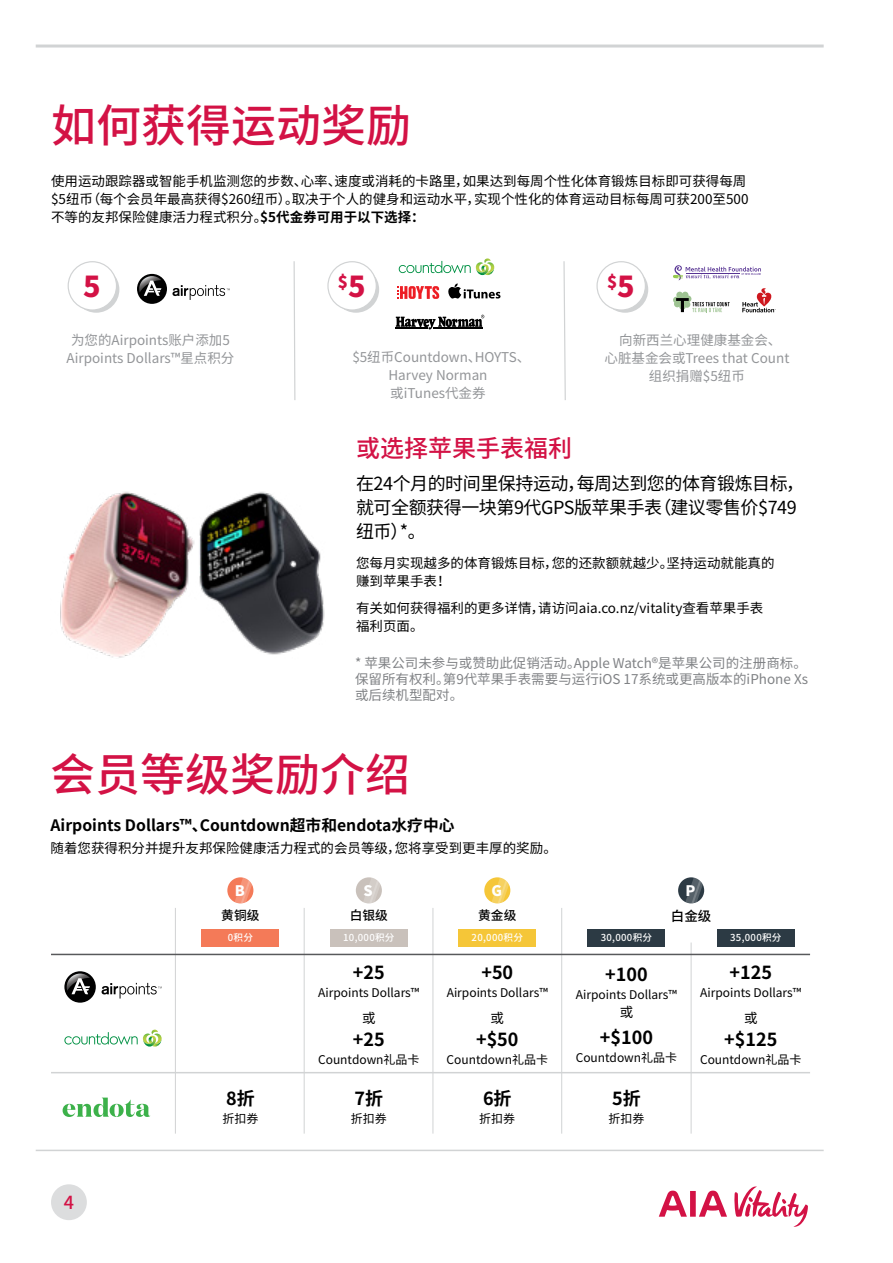
<style>
.page{position:relative;width:893px;height:1263px;background:#fff}
.page>*{position:absolute;margin:0;border:0;box-sizing:border-box;transform-origin:0 0}
.t1{font:500 45px "Noto Sans CJ Ksc";color:#d31245}
.t2{font:900 28.8px "Noto Sans CJ Ksc";color:#d31245}
.t3{font:500 24px "Noto Sans CJ Ksc";color:#d31245}
.t4{font:18px/24px "Noto Sans CJ Ksc";letter-spacing:-.025em;color:#000}
.t5{font:700 18px "Noto Sans CJ Ksc";color:#000}
.t6{font:500 18px "Noto Sans CJ Ksc";color:#d31245}
.t7{font:900 16.8px "Noto Sans CJ Ksc";color:#d31245}
.t8{font:700 15.75px "Noto Sans CJ Ksc";color:#000}
.t9{font:900 14.55px "Noto Sans CJ Ksc";color:#fff}
.t10{font:13.5px/18px "Noto Sans CJ Ksc";color:#000}
.t11{font:13.5px/18px "Noto Sans CJ Ksc";color:#939598;text-align:center}
.t12{font:13.5px/16.2px "Noto Sans CJ Ksc";color:#808285;text-align:justify}
.t13{font:500 13.5px "Noto Sans CJ Ksc";color:#000}
.t14{font:500 12.75px "Noto Sans CJ Ksc";color:#000}
.t15{font:12px "Noto Sans CJ Ksc";color:#000}
.t16{font:500 9.6px "Noto Sans CJ Ksc";letter-spacing:.03em;color:#fff}
.s1{font-weight:700}
.s2{font-size:28.8px}
</style>
<div class="page">
<hr style="left:36px;top:1150px;width:788px;height:1px;background:#d1d3d4">
<div style="left:51px;top:1184px;width:36px;height:36px;background:#dcddde;border-radius:50%"></div>
<svg style="left:659px;top:1186px;width:149px;height:41px"></svg>
<hr style="left:36px;top:45px;width:788px;height:3px;background:#d1d3d4">
<hr style="left:304px;top:908px;width:1px;height:225px;background:#d1d3d4">
<hr style="left:175px;top:908px;width:1px;height:225px;background:#d1d3d4">
<hr style="left:433px;top:908px;width:1px;height:225px;background:#d1d3d4">
<hr style="left:561px;top:908px;width:1px;height:225px;background:#d1d3d4">
<hr style="left:691px;top:942px;width:1px;height:191px;background:#d1d3d4">
<svg style="left:485px;top:877px;width:25px;height:26px"></svg>
<svg style="left:679px;top:877px;width:25px;height:26px"></svg>
<svg style="left:102px;top:983px;width:60px;height:15px"></svg>
<svg style="left:64px;top:971px;width:32px;height:32px"></svg>
<svg style="left:67px;top:973px;width:23px;height:21px"></svg>
<hr style="left:51px;top:954px;width:759px;height:1px;background:#58595b">
<img style="left:60px;top:492px;width:265px;height:166px">
<svg style="left:331px;top:265px;width:50px;height:49px"></svg>
<div style="left:329px;top:263px;width:54px;height:53px;border:4px solid #fff;border-radius:50%"></div>
<div style="left:328px;top:262px;width:48px;height:48px;background:#fff;border-radius:50%"></div>
<div style="left:327px;top:261px;width:50px;height:50px;border:1px solid #d1d3d4;border-radius:50%"></div>
<svg style="left:600px;top:265px;width:50px;height:49px"></svg>
<div style="left:598px;top:263px;width:54px;height:53px;border:4px solid #fff;border-radius:50%"></div>
<div style="left:597px;top:262px;width:48px;height:48px;background:#fff;border-radius:50%"></div>
<div style="left:596px;top:261px;width:50px;height:50px;border:1px solid #d1d3d4;border-radius:50%"></div>
<svg style="left:71px;top:265px;width:50px;height:49px"></svg>
<div style="left:70px;top:263px;width:53px;height:53px;border:4px solid #fff;border-radius:50%"></div>
<div style="left:68px;top:262px;width:49px;height:48px;background:#fff;border-radius:50%"></div>
<div style="left:68px;top:261px;width:49px;height:50px;border:1px solid #d1d3d4;border-radius:50%"></div>
<svg style="left:172px;top:285px;width:58px;height:15px"></svg>
<div style="left:137px;top:274px;width:30px;height:30px;background:#010101;border-radius:50%"></div>
<svg style="left:139px;top:276px;width:22px;height:20px"></svg>
<svg style="left:742px;top:288px;width:34px;height:24px"></svg>
<svg style="left:673px;top:265px;width:88px;height:15px"></svg>
<div style="left:673px;top:297px;width:7px;height:6px;background:#9ec392;border-radius:50%"></div>
<div style="left:674px;top:301px;width:7px;height:6px;background:#9ec392;border-radius:50%"></div>
<svg style="left:676px;top:292px;width:54px;height:20px"></svg>
<svg style="left:293px;top:261px;width:3px;height:139px"></svg>
<svg style="left:563px;top:261px;width:3px;height:139px"></svg>
<div style="left:588px;top:929px;width:77px;height:17px;background:#2c3a44"></div>
<div style="left:717px;top:929px;width:77px;height:17px;background:#2c3a44"></div>
<div style="left:459px;top:929px;width:77px;height:17px;background:#f5c638"></div>
<div style="left:330px;top:929px;width:77px;height:17px;background:#c9c1bb"></div>
<svg style="left:357px;top:877px;width:25px;height:26px"></svg>
<div style="left:202px;top:929px;width:77px;height:17px;background:#f47a58"></div>
<svg style="left:228px;top:877px;width:25px;height:26px"></svg>
<svg style="left:396px;top:315px;width:88px;height:14px"></svg>
<svg style="left:448px;top:283px;width:52px;height:15px"></svg>
<svg style="left:397px;top:286px;width:42px;height:13px"></svg>
<svg style="left:399px;top:258px;width:95px;height:17px"></svg>
<hr style="left:51px;top:1072px;width:759px;height:1px;background:#d1d3d4">
<svg style="left:64px;top:1030px;width:98px;height:16px"></svg>
<svg style="left:63px;top:1097px;width:87px;height:20px"></svg>
<h1 class="t1" style="left:51px;top:100px;width:361px">如何获得运动奖励</h1>
<p class="t10" style="left:51px;top:172px;width:699px">使用运动跟踪器或智能手机监测您的步数、心率、速度或消耗的卡路里，如果达到每周个性化体育锻炼目标即可获得每周$5纽币（每个会员年最高获得$260纽币）。取决于个人的健身和运动水平，实现个性化的体育运动目标每周可获200至500不等的友邦保险健康活力程式积分。<span class="s1">$5代金券可用于以下选择：</span></p>
<p class="t7" style="left:338px;top:272px;width:29px">$<span class="s2">5</span></p>
<p class="t7" style="left:607px;top:272px;width:12px">$</p>
<h2 class="t2" style="left:83px;top:271px;width:19px">5</h2>
<h2 class="t2" style="left:617px;top:271px;width:19px">5</h2>
<p class="t11" style="left:67px;top:332px;width:169px">为您的Airpoints账户添加5<br>Airpoints Dollars™星点积分</p>
<p class="t11" style="left:352px;top:349px;width:179px">$5纽币Countdown、HOYTS、<br>Harvey Norman<br>或iTunes代金券</p>
<p class="t11" style="left:604px;top:332px;width:186px">向新西兰心理健康基金会、<br>心脏基金会或Trees that Count组织捐赠$5纽币</p>
<h3 class="t3" style="left:356px;top:435px;width:217px">或选择苹果手表福利</h3>
<h3 class="t4" style="left:356px;top:471px;width:450px">在24个月的时间里保持运动，每周达到您的体育锻炼目标，就可全额获得一块第9代GPS版苹果手表（建议零售价$749纽币）*。</h3>
<p class="t10" style="left:356px;top:555px;width:420px">您每月实现越多的体育锻炼目标，您的还款额就越少。坚持运动就能真的赚到苹果手表！</p>
<p class="t10" style="left:356px;top:599px;width:409px">有关如何获得福利的更多详情，请访问aia.co.nz/vitality查看苹果手表福利页面。</p>
<p class="t12" style="left:355px;top:655px;width:454px">* 苹果公司未参与或赞助此促销活动。Apple Watch®是苹果公司的注册商标。保留所有权利。第9代苹果手表需要与运行iOS 17系统或更高版本的iPhone Xs或后续机型配对。</p>
<h1 class="t1" style="left:50px;top:749px;width:361px">会员等级奖励介绍</h1>
<p class="t8" style="left:50px;top:816px;width:405px">Airpoints Dollars™、Countdown超市和endota水疗中心</p>
<p class="t10" style="left:50px;top:840px;width:508px">随着您获得积分并提升友邦保险健康活力程式的会员等级，您将享受到更丰厚的奖励。</p>
<p class="t9" style="left:235px;top:883px;width:12px">B</p>
<p class="t9" style="left:364px;top:883px;width:11px">S</p>
<p class="t14" style="left:221px;top:908px;width:40px">黄铜级</p>
<p class="t14" style="left:350px;top:908px;width:40px">白银级</p>
<p class="t9" style="left:491px;top:883px;width:12px">G</p>
<p class="t14" style="left:478px;top:908px;width:40px">黄金级</p>
<p class="t9" style="left:685px;top:883px;width:11px">P</p>
<p class="t13" style="left:671px;top:908px;width:42px">白金级</p>
<h3 class="t6" style="left:64px;top:1192px;width:12px">4</h3>
<p class="t16" style="left:228px;top:932px;width:27px">0积分</p>
<h3 class="t5" style="left:226px;top:1089px;width:30px">8折</h3>
<p class="t15" style="left:222px;top:1112px;width:37px">折扣券</p>
<p class="t16" style="left:343px;top:932px;width:53px">10,000积分</p>
<p class="t16" style="left:472px;top:932px;width:53px">20,000积分</p>
<p class="t16" style="left:601px;top:932px;width:53px">30,000积分</p>
<p class="t16" style="left:730px;top:932px;width:53px">35,000积分</p>
<h3 class="t5" style="left:353px;top:962px;width:33px">+25</h3>
<p class="t15" style="left:318px;top:986px;width:103px">Airpoints Dollars™</p>
<p class="t10" style="left:362px;top:1010px;width:15px">或</p>
<h3 class="t5" style="left:353px;top:1029px;width:33px">+25</h3>
<p class="t15" style="left:318px;top:1052px;width:103px">Countdown礼品卡</p>
<h3 class="t5" style="left:355px;top:1089px;width:30px">7折</h3>
<p class="t15" style="left:351px;top:1112px;width:37px">折扣券</p>
<h3 class="t5" style="left:481px;top:962px;width:33px">+50</h3>
<p class="t15" style="left:447px;top:986px;width:103px">Airpoints Dollars™</p>
<p class="t10" style="left:491px;top:1010px;width:15px">或</p>
<h3 class="t5" style="left:476px;top:1029px;width:44px">+$50</h3>
<p class="t15" style="left:447px;top:1052px;width:103px">Countdown礼品卡</p>
<h3 class="t5" style="left:483px;top:1089px;width:30px">6折</h3>
<p class="t15" style="left:479px;top:1112px;width:37px">折扣券</p>
<h3 class="t5" style="left:605px;top:964px;width:44px">+100</h3>
<p class="t15" style="left:576px;top:988px;width:103px">Airpoints Dollars™</p>
<p class="t10" style="left:620px;top:1003px;width:15px">或</p>
<h3 class="t5" style="left:600px;top:1027px;width:55px">+$100</h3>
<p class="t15" style="left:576px;top:1050px;width:103px">Countdown礼品卡</p>
<h3 class="t5" style="left:612px;top:1089px;width:30px">5折</h3>
<p class="t15" style="left:608px;top:1112px;width:37px">折扣券</p>
<h3 class="t5" style="left:730px;top:962px;width:44px">+125</h3>
<p class="t15" style="left:700px;top:986px;width:103px">Airpoints Dollars™</p>
<p class="t10" style="left:744px;top:1010px;width:15px">或</p>
<h3 class="t5" style="left:724px;top:1029px;width:55px">+$125</h3>
<p class="t15" style="left:700px;top:1052px;width:103px">Countdown礼品卡</p>
</div>
